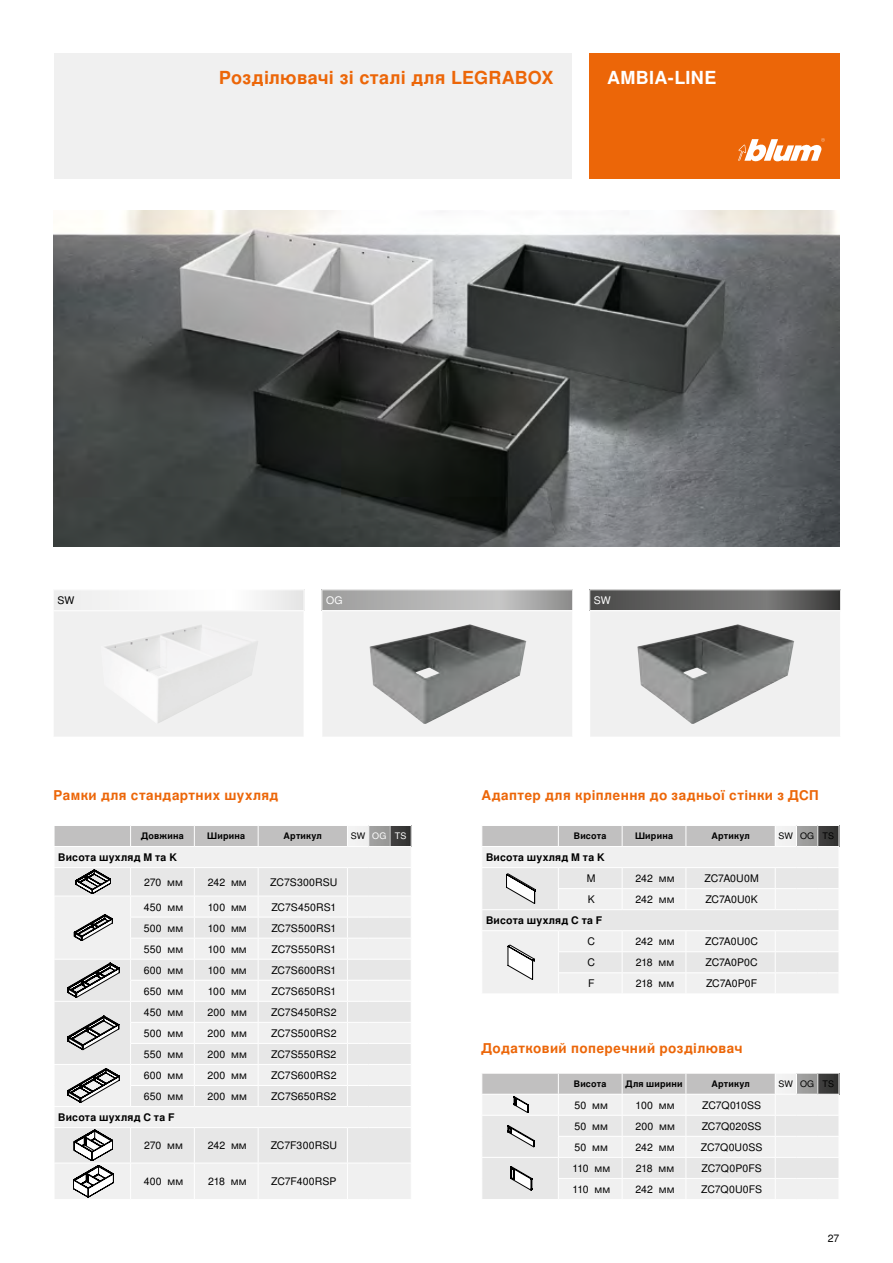
<style>
.page{position:relative;width:893px;height:1263px;background:#fff}
.page>*{position:absolute;margin:0;border:0;box-sizing:border-box;transform-origin:0 0}
.CBOX_12_Subhead_Oran{font:700 18px "Nimbus Sans OT";letter-spacing:.015em;color:#ec6608}
.BBOX_12_Head_White_B{font:700 18px "Nimbus Sans OT";letter-spacing:.015em;color:#fff}
.TABLE_09_Subhead_Ora{font:700 13.5px "Nimbus Sans OT";letter-spacing:.03em;color:#ec6608}
.TABLE_07_Copy_Black{font:10.5px "Nimbus Sans OT";letter-spacing:.005em;color:#000}
.TABLE_07_Head_Black{font:700 10.5px "Nimbus Sans OT";letter-spacing:.02em;color:#000}
.TABLE_07_Copy_Black-2{font:10.5px "Nimbus Sans OT";color:#fff}
.TABLE_07_Copy_Black-3{font:700 9px "Nimbus Sans OT";letter-spacing:.025em;color:#000}
.TABLE_07_Copy_Black-4{font:9px "Nimbus Sans OT";letter-spacing:.005em;color:#000}
.TABLE_07_Copy_Black-5{font:9px "Nimbus Sans OT";color:#fff}
</style>
<div class="page">
<div style="left:589px;top:54px;width:250px;height:125px;background:#ec6608"></div>
<div style="left:54px;top:54px;width:517px;height:125px;background:#f0f0f0"></div>
<svg style="left:738px;top:138px;width:87px;height:24px"></svg>
<img style="left:54px;top:210px;width:785px;height:337px">
<svg style="left:54px;top:825px;width:358px;height:374px"></svg>
<svg style="left:482px;top:825px;width:358px;height:168px"></svg>
<div style="left:53px;top:590px;width:251px;height:21px;background:#f5f5f5"></div>
<div style="left:53px;top:611px;width:251px;height:126px;background:#f0f0f0"></div>
<svg style="left:304px;top:590px;width:1px;height:20px"></svg>
<hr style="left:53px;top:610px;width:251px;height:1px;background:#fff">
<hr style="left:53px;top:611px;width:1px;height:126px;background:#fff">
<img style="left:105px;top:625px;width:153px;height:98px">
<svg style="left:322px;top:590px;width:250px;height:20px"></svg>
<svg style="left:323px;top:611px;width:249px;height:125px;fill:#f0f0f0"></svg>
<svg style="left:321px;top:590px;width:1px;height:20px"></svg>
<svg style="left:572px;top:590px;width:1px;height:20px"></svg>
<img style="left:370px;top:624px;width:99px;height:57px">
<svg style="left:590px;top:590px;width:250px;height:20px"></svg>
<svg style="left:590px;top:611px;width:250px;height:125px;fill:#f0f0f0"></svg>
<svg style="left:589px;top:590px;width:1px;height:20px"></svg>
<svg style="left:840px;top:590px;width:1px;height:20px"></svg>
<img style="left:637px;top:624px;width:100px;height:57px">
<svg style="left:482px;top:1073px;width:358px;height:126px"></svg>
<p class="CBOX_12_Subhead_Oran" style="left:219px;top:67px;width:336px">Розділювачі зі сталі для LEGRABOX</p>
<p class="BBOX_12_Head_White_B" style="left:607px;top:67px;width:111px">AMBIA-LINE</p>
<p class="TABLE_07_Copy_Black" style="left:57px;top:594px;width:18px">SW</p>
<p class="TABLE_07_Copy_Black-2" style="left:326px;top:594px;width:18px">OG</p>
<p class="TABLE_07_Copy_Black-2" style="left:594px;top:594px;width:18px">SW</p>
<p class="TABLE_09_Subhead_Ora" style="left:54px;top:787px;width:226px">Рамки для стандартних шухляд</p>
<p class="TABLE_09_Subhead_Ora" style="left:481px;top:787px;width:339px">Адаптер для кріплення до задньої стінки з ДСП</p>
<p class="TABLE_07_Copy_Black-3" style="left:141px;top:831px;width:44px">Довжина</p>
<p class="TABLE_07_Copy_Black-3" style="left:207px;top:831px;width:39px">Ширина</p>
<p class="TABLE_07_Copy_Black-3" style="left:284px;top:831px;width:40px">Артикул</p>
<p class="TABLE_07_Copy_Black-4" style="left:351px;top:831px;width:16px">SW</p>
<p class="TABLE_07_Copy_Black-5" style="left:372px;top:831px;width:16px">OG</p>
<p class="TABLE_07_Copy_Black-5" style="left:395px;top:831px;width:13px">TS</p>
<p class="TABLE_07_Head_Black" style="left:58px;top:851px;width:120px">Висота шухляд M та K</p>
<p class="TABLE_07_Copy_Black" style="left:144px;top:876px;width:40px">270 мм</p>
<p class="TABLE_07_Copy_Black" style="left:208px;top:876px;width:40px">242 мм</p>
<p class="TABLE_07_Copy_Black" style="left:270px;top:876px;width:69px">ZC7S300RSU</p>
<p class="TABLE_07_Copy_Black" style="left:144px;top:900px;width:41px">450 мм</p>
<p class="TABLE_07_Copy_Black" style="left:208px;top:900px;width:40px">100 мм</p>
<p class="TABLE_07_Copy_Black" style="left:271px;top:900px;width:66px">ZC7S450RS1</p>
<p class="TABLE_07_Copy_Black" style="left:144px;top:921px;width:41px">500 мм</p>
<p class="TABLE_07_Copy_Black" style="left:208px;top:921px;width:40px">100 мм</p>
<p class="TABLE_07_Copy_Black" style="left:271px;top:921px;width:66px">ZC7S500RS1</p>
<p class="TABLE_07_Copy_Black" style="left:144px;top:943px;width:41px">550 мм</p>
<p class="TABLE_07_Copy_Black" style="left:208px;top:943px;width:40px">100 мм</p>
<p class="TABLE_07_Copy_Black" style="left:271px;top:943px;width:66px">ZC7S550RS1</p>
<p class="TABLE_07_Copy_Black" style="left:144px;top:964px;width:41px">600 мм</p>
<p class="TABLE_07_Copy_Black" style="left:208px;top:964px;width:40px">100 мм</p>
<p class="TABLE_07_Copy_Black" style="left:271px;top:964px;width:66px">ZC7S600RS1</p>
<p class="TABLE_07_Copy_Black" style="left:144px;top:985px;width:41px">650 мм</p>
<p class="TABLE_07_Copy_Black" style="left:208px;top:985px;width:40px">100 мм</p>
<p class="TABLE_07_Copy_Black" style="left:271px;top:985px;width:66px">ZC7S650RS1</p>
<p class="TABLE_07_Copy_Black" style="left:144px;top:1006px;width:41px">450 мм</p>
<p class="TABLE_07_Copy_Black" style="left:208px;top:1006px;width:41px">200 мм</p>
<p class="TABLE_07_Copy_Black" style="left:271px;top:1006px;width:67px">ZC7S450RS2</p>
<p class="TABLE_07_Copy_Black" style="left:144px;top:1027px;width:41px">500 мм</p>
<p class="TABLE_07_Copy_Black" style="left:208px;top:1027px;width:41px">200 мм</p>
<p class="TABLE_07_Copy_Black" style="left:271px;top:1027px;width:67px">ZC7S500RS2</p>
<p class="TABLE_07_Copy_Black" style="left:144px;top:1048px;width:41px">550 мм</p>
<p class="TABLE_07_Copy_Black" style="left:208px;top:1048px;width:41px">200 мм</p>
<p class="TABLE_07_Copy_Black" style="left:271px;top:1048px;width:67px">ZC7S550RS2</p>
<p class="TABLE_07_Copy_Black" style="left:144px;top:1069px;width:41px">600 мм</p>
<p class="TABLE_07_Copy_Black" style="left:208px;top:1069px;width:41px">200 мм</p>
<p class="TABLE_07_Copy_Black" style="left:271px;top:1069px;width:67px">ZC7S600RS2</p>
<p class="TABLE_07_Copy_Black" style="left:144px;top:1090px;width:41px">650 мм</p>
<p class="TABLE_07_Copy_Black" style="left:208px;top:1090px;width:41px">200 мм</p>
<p class="TABLE_07_Copy_Black" style="left:271px;top:1090px;width:67px">ZC7S650RS2</p>
<p class="TABLE_07_Head_Black" style="left:58px;top:1111px;width:118px">Висота шухляд C та F</p>
<p class="TABLE_07_Copy_Black" style="left:144px;top:1139px;width:40px">270 мм</p>
<p class="TABLE_07_Copy_Black" style="left:208px;top:1139px;width:40px">242 мм</p>
<p class="TABLE_07_Copy_Black" style="left:271px;top:1139px;width:68px">ZC7F300RSU</p>
<p class="TABLE_07_Copy_Black" style="left:144px;top:1175px;width:41px">400 мм</p>
<p class="TABLE_07_Copy_Black" style="left:208px;top:1175px;width:40px">218 мм</p>
<p class="TABLE_07_Copy_Black" style="left:271px;top:1175px;width:67px">ZC7F400RSP</p>
<p class="TABLE_07_Copy_Black-3" style="left:574px;top:831px;width:34px">Висота</p>
<p class="TABLE_07_Copy_Black-3" style="left:635px;top:831px;width:39px">Ширина</p>
<p class="TABLE_07_Copy_Black-3" style="left:711px;top:831px;width:40px">Артикул</p>
<p class="TABLE_07_Copy_Black-4" style="left:779px;top:831px;width:16px">SW</p>
<p class="TABLE_07_Copy_Black-4" style="left:800px;top:831px;width:16px">OG</p>
<p class="TABLE_07_Copy_Black-4" style="left:823px;top:831px;width:13px">TS</p>
<p class="TABLE_07_Head_Black" style="left:486px;top:851px;width:120px">Висота шухляд M та K</p>
<p class="TABLE_07_Copy_Black" style="left:587px;top:872px;width:10px">M</p>
<p class="TABLE_07_Copy_Black" style="left:636px;top:872px;width:40px">242 мм</p>
<p class="TABLE_07_Copy_Black" style="left:704px;top:872px;width:56px">ZC7A0U0M</p>
<p class="TABLE_07_Copy_Black" style="left:588px;top:893px;width:9px">K</p>
<p class="TABLE_07_Copy_Black" style="left:636px;top:893px;width:40px">242 мм</p>
<p class="TABLE_07_Copy_Black" style="left:705px;top:893px;width:54px">ZC7A0U0K</p>
<p class="TABLE_07_Head_Black" style="left:486px;top:914px;width:118px">Висота шухляд C та F</p>
<p class="TABLE_07_Copy_Black" style="left:587px;top:935px;width:9px">C</p>
<p class="TABLE_07_Copy_Black" style="left:636px;top:935px;width:40px">242 мм</p>
<p class="TABLE_07_Copy_Black" style="left:705px;top:935px;width:55px">ZC7A0U0C</p>
<p class="TABLE_07_Copy_Black" style="left:587px;top:956px;width:9px">C</p>
<p class="TABLE_07_Copy_Black" style="left:636px;top:956px;width:40px">218 мм</p>
<p class="TABLE_07_Copy_Black" style="left:705px;top:956px;width:54px">ZC7A0P0C</p>
<p class="TABLE_07_Copy_Black" style="left:588px;top:977px;width:8px">F</p>
<p class="TABLE_07_Copy_Black" style="left:636px;top:977px;width:40px">218 мм</p>
<p class="TABLE_07_Copy_Black" style="left:706px;top:977px;width:53px">ZC7A0P0F</p>
<p class="TABLE_09_Subhead_Ora" style="left:481px;top:1040px;width:263px">Додатковий поперечний розділювач</p>
<p class="TABLE_07_Copy_Black-3" style="left:574px;top:1078px;width:34px">Висота</p>
<p class="TABLE_07_Copy_Black-3" style="left:625px;top:1078px;width:59px">Для ширини</p>
<p class="TABLE_07_Copy_Black-3" style="left:711px;top:1078px;width:40px">Артикул</p>
<p class="TABLE_07_Copy_Black-4" style="left:779px;top:1078px;width:16px">SW</p>
<p class="TABLE_07_Copy_Black-4" style="left:800px;top:1078px;width:16px">OG</p>
<p class="TABLE_07_Copy_Black-4" style="left:823px;top:1078px;width:13px">TS</p>
<p class="TABLE_07_Copy_Black" style="left:575px;top:1099px;width:35px">50 мм</p>
<p class="TABLE_07_Copy_Black" style="left:636px;top:1099px;width:40px">100 мм</p>
<p class="TABLE_07_Copy_Black" style="left:702px;top:1099px;width:60px">ZC7Q010SS</p>
<p class="TABLE_07_Copy_Black" style="left:575px;top:1120px;width:35px">50 мм</p>
<p class="TABLE_07_Copy_Black" style="left:635px;top:1120px;width:41px">200 мм</p>
<p class="TABLE_07_Copy_Black" style="left:702px;top:1120px;width:61px">ZC7Q020SS</p>
<p class="TABLE_07_Copy_Black" style="left:575px;top:1141px;width:35px">50 мм</p>
<p class="TABLE_07_Copy_Black" style="left:636px;top:1141px;width:40px">242 мм</p>
<p class="TABLE_07_Copy_Black" style="left:701px;top:1141px;width:63px">ZC7Q0U0SS</p>
<p class="TABLE_07_Copy_Black" style="left:572px;top:1162px;width:39px">110 мм</p>
<p class="TABLE_07_Copy_Black" style="left:636px;top:1162px;width:40px">218 мм</p>
<p class="TABLE_07_Copy_Black" style="left:701px;top:1162px;width:62px">ZC7Q0P0FS</p>
<p class="TABLE_07_Copy_Black" style="left:572px;top:1183px;width:39px">110 мм</p>
<p class="TABLE_07_Copy_Black" style="left:636px;top:1183px;width:40px">242 мм</p>
<p class="TABLE_07_Copy_Black" style="left:701px;top:1183px;width:62px">ZC7Q0U0FS</p>
<p class="TABLE_07_Copy_Black" style="left:828px;top:1232px;width:13px">27</p>
</div>
